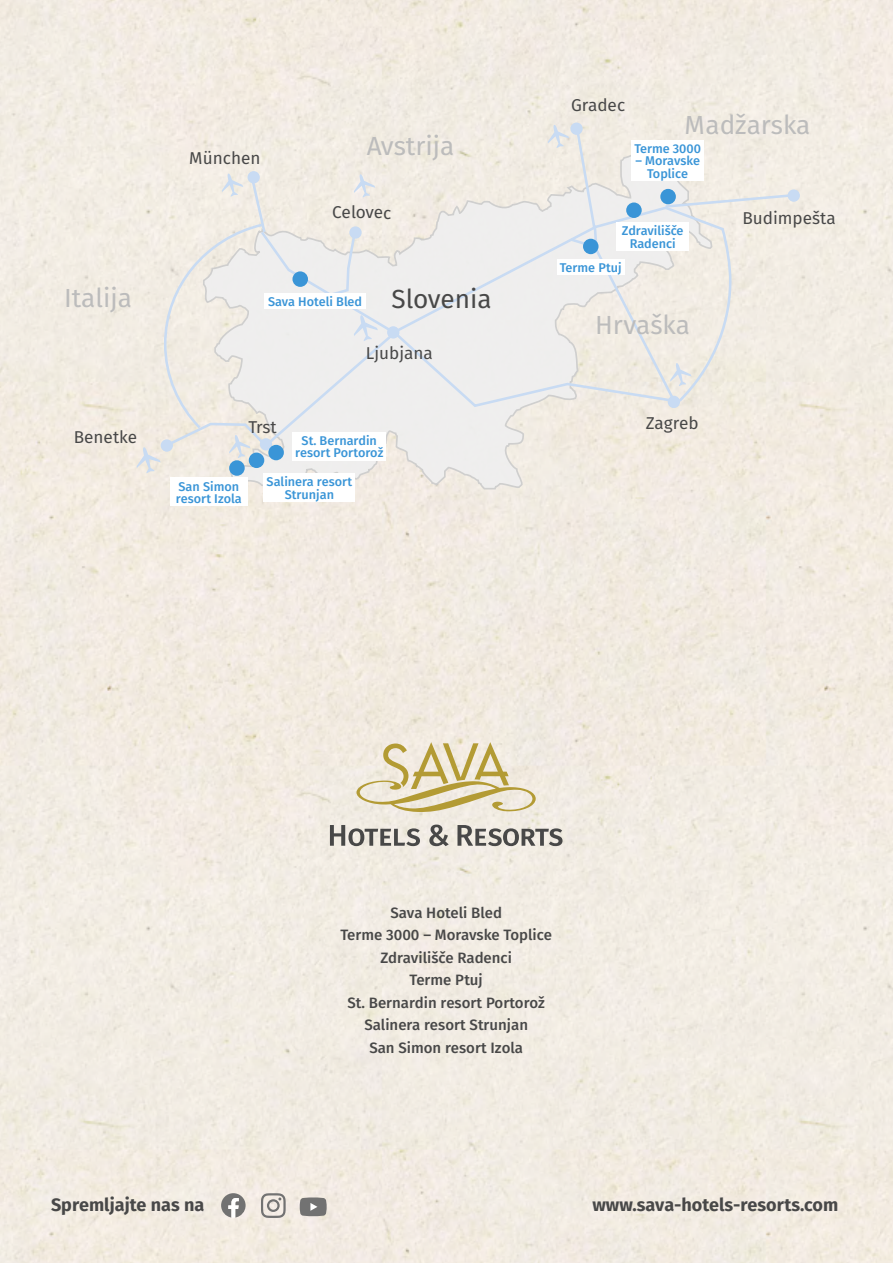
<style>
.page{position:relative;width:893px;height:1263px;background:#fff}
.page>*{position:absolute;margin:0;border:0;box-sizing:border-box;transform-origin:0 0}
.t1{font:26.1px "Fira Sans";color:#bcbcbc}
.t2{font:26.1px "Fira Sans";color:#484848}
.t3{font:700 18px "Fira Sans";color:#484848}
.t4{font:17.1px "Fira Sans";color:#484848}
.t5{font:500 15px/22.5px "Fira Sans";color:#484848;text-align:center}
.t6{font:500 12.6px/12.6px "Fira Sans";color:#3a95d7;text-align:center}
</style>
<div class="page">
<svg style="left:221px;top:1193px;width:25px;height:25px"></svg>
<svg style="left:261px;top:1193px;width:25px;height:25px"></svg>
<svg style="left:300px;top:1197px;width:27px;height:19px"></svg>
<svg style="left:202px;top:145px;width:511px;height:348px;background:#f0ebe3"></svg>
<div style="left:260px;top:438px;width:12px;height:12px;background:#c8dbf3;border-radius:50%"></div>
<svg style="left:354px;top:174px;width:21px;height:24px"></svg>
<svg style="left:267px;top:223px;width:409px;height:226px;background:#eeeceb"></svg>
<div style="left:349px;top:226px;width:13px;height:13px;background:#c8dbf3;border-radius:50%"></div>
<div style="left:570px;top:123px;width:13px;height:12px;background:#c8dbf3;border-radius:50%"></div>
<div style="left:668px;top:396px;width:12px;height:12px;background:#c8dbf3;border-radius:50%"></div>
<svg style="left:328px;top:235px;width:29px;height:58px;background:#eaeaea"></svg>
<div style="left:292px;top:271px;width:16px;height:16px;background:#3a95d7;border-radius:50%"></div>
<svg style="left:247px;top:171px;width:13px;height:12px"></svg>
<svg style="left:229px;top:460px;width:16px;height:16px"></svg>
<div style="left:268px;top:445px;width:16px;height:15px;background:#3a95d7;border-radius:50%"></div>
<svg style="left:548px;top:124px;width:248px;height:280px;background:#edeae5"></svg>
<div style="left:788px;top:189px;width:12px;height:13px;background:#c8dbf3;border-radius:50%"></div>
<svg style="left:137px;top:173px;width:130px;height:300px;background:#edeae4"></svg>
<svg style="left:354px;top:315px;width:24px;height:26px"></svg>
<div style="left:626px;top:202px;width:16px;height:16px;background:#3a95d7;border-radius:50%"></div>
<div style="left:264px;top:293px;width:102px;height:16px;background:#fff"></div>
<div style="left:632px;top:140px;width:72px;height:41px;background:#fff"></div>
<div style="left:617px;top:222px;width:72px;height:28px;background:#fff"></div>
<div style="left:557px;top:259px;width:67px;height:15px;background:#fff"></div>
<div style="left:292px;top:432px;width:94px;height:28px;background:#fff"></div>
<div style="left:264px;top:473px;width:91px;height:28px;background:#fff"></div>
<div style="left:170px;top:478px;width:77px;height:28px;background:#fff"></div>
<svg style="left:330px;top:825px;width:90px;height:21px;background:#aca9a4"></svg>
<svg style="left:429px;top:824px;width:20px;height:22px"></svg>
<svg style="left:457px;top:825px;width:105px;height:21px;background:#a7a49f"></svg>
<svg style="left:356px;top:742px;width:180px;height:70px;background:#e1d6b5"></svg>
<h3 class="t4" style="left:189px;top:146px;width:73px">München</h3>
<h1 class="t1" style="left:367px;top:128px;width:89px">Avstrija</h1>
<h3 class="t4" style="left:332px;top:200px;width:61px">Celovec</h3>
<h1 class="t1" style="left:64px;top:280px;width:69px">Italija</h1>
<h1 class="t2" style="left:391px;top:280px;width:102px">Slovenia</h1>
<h3 class="t4" style="left:366px;top:341px;width:68px">Ljubjana</h3>
<p class="t6" style="left:268px;top:296px;width:96px">Sava Hoteli Bled</p>
<h3 class="t4" style="left:74px;top:425px;width:65px">Benetke</h3>
<h3 class="t4" style="left:249px;top:415px;width:30px">Trst</h3>
<p class="t6" style="left:295px;top:435px;width:90px">St. Bernardin resort Portorož</p>
<p class="t6" style="left:267px;top:476px;width:87px">Salinera resort<br>Strunjan</p>
<p class="t6" style="left:176px;top:481px;width:67px;text-align:left">San Simon resort Izola</p>
<h3 class="t4" style="left:571px;top:93px;width:56px">Gradec</h3>
<h1 class="t1" style="left:685px;top:106px;width:127px">Madžarska</h1>
<p class="t6" style="left:634px;top:143px;width:68px">Terme 3000</p>
<p class="t6" style="left:635px;top:156px;width:66px">– Moravske<br>Toplice</p>
<p class="t6" style="left:622px;top:225px;width:63px">Zdravilišče<br>Radenci</p>
<p class="t6" style="left:560px;top:262px;width:63px">Terme Ptuj</p>
<h1 class="t1" style="left:595px;top:307px;width:96px">Hrvaška</h1>
<h3 class="t4" style="left:646px;top:411px;width:55px">Zagreb</h3>
<h3 class="t4" style="left:742px;top:206px;width:95px">Budimpešta</h3>
<p class="t5" style="left:340px;top:902px;width:213px">Sava Hoteli Bled<br>Terme 3000 – Moravske Toplice<br>Zdravilišče Radenci<br>Terme Ptuj<br>St. Bernardin resort Portorož<br>Salinera resort Strunjan<br>San Simon resort Izola</p>
<h2 class="t3" style="left:51px;top:1192px;width:155px">Spremljajte nas na</h2>
<h2 class="t3" style="left:592px;top:1192px;width:247px">www.sava-hotels-resorts.com</h2>
</div>
